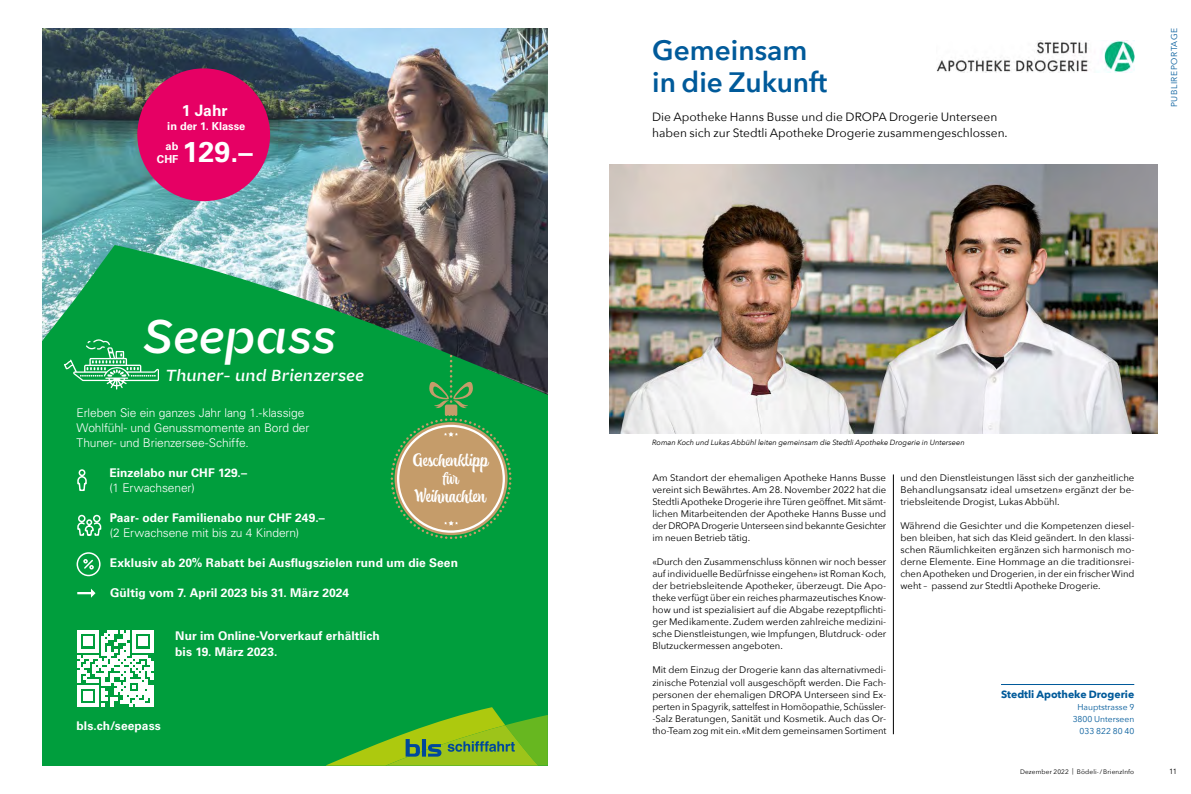
<style>
.page{position:relative;width:1191px;height:794px;background:#fff}
.page>*{position:absolute;margin:0;border:0;box-sizing:border-box;transform-origin:0 0}
.t1{font:italic 500 47px "Glance Sans";letter-spacing:-.005em;color:#fff}
.t2{font:700 28.6px "Univers LT Std";color:#fff}
.t3{font:600 28px/32px "Avenir Next";color:#005a9a}
.t4{font:16.8px/17.9px "Atocha";color:#fff;text-align:center}
.t5{font:italic 500 16px "Glance Sans";color:#fff}
.t6{font:700 15.6px "Univers LT Std";color:#fff}
.t7{font:700 12px/16px "Univers LT Std";letter-spacing:.005em;color:#fff}
.t8{font:300 12px/15px "Univers LT Std";letter-spacing:-.01em;color:#fff}
.t9{font:12px/16px "Avenir Next";color:#000}
.t10{font:700 11px/13px "Univers LT Std";color:#fff;text-align:right}
.t11{font:700 10.5px "Avenir Next";color:#005a9a}
.t12{font:9.5px/12px "Avenir Next";color:#000;text-align:justify}
.t13{font:8.5px/12px "Avenir Next";color:#005a9a;text-align:right}
.t14{font:8.5px "Avenir Next";letter-spacing:.065em;color:#005a9a}
.t15{font:italic 7.5px "Avenir Next";color:#000}
.t16{font:7.5px "Avenir Next";color:#000}
.t17{font:6.5px "Avenir Next";letter-spacing:.02em;color:#000}
</style>
<div class="page">
<hr style="left:893px;top:474px;width:1px;height:260px;background:#000">
<img style="left:609px;top:165px;width:548px;height:268px">
<hr style="left:1001px;top:684px;width:133px;height:1px;background:#005a9a">
<img style="left:936px;top:40px;width:198px;height:32px">
<img style="left:43px;top:28px;width:504px;height:217px">
<svg style="left:43px;top:245px;width:504px;height:520px;background:#119846"></svg>
<svg style="left:77px;top:631px;width:77px;height:76px"></svg>
<div style="left:137px;top:68px;width:133px;height:133px;background:#e60064;border-radius:50%"></div>
<svg style="left:76px;top:551px;width:25px;height:26px"></svg>
<svg style="left:76px;top:468px;width:11px;height:24px"></svg>
<svg style="left:76px;top:514px;width:26px;height:22px"></svg>
<svg style="left:77px;top:588px;width:18px;height:9px"></svg>
<svg style="left:64px;top:339px;width:95px;height:50px;background:#2daf5f"></svg>
<svg style="left:391px;top:355px;width:120px;height:184px;background:#669c58"></svg>
<svg style="left:326px;top:707px;width:222px;height:59px;background:#54ad2c"></svg>
<h3 class="t6" style="left:182px;top:101px;width:47px">1 Jahr</h3>
<p class="t10" style="left:167px;top:119px;width:80px">in der 1. Klasse</p>
<h2 class="t2" style="left:183px;top:135px;width:71px">129.–</h2>
<p class="t10" style="left:157px;top:139px;width:23px">ab<br>CHF</p>
<h1 class="t1" style="left:142px;top:305px;width:195px">Seepass</h1>
<h3 class="t5" style="left:165px;top:364px;width:200px">Thuner- und Brienzersee</h3>
<p class="t8" style="left:77px;top:405px;width:234px">Erleben Sie ein ganzes Jahr lang 1.-klassige<br>Wohlfühl- und Genussmomente an Bord der<br>Thuner- und Brienzersee-Schiffe.</p>
<p class="t7" style="left:109px;top:465px;width:139px">Einzelabo nur CHF 129.–</p>
<p class="t8" style="left:109px;top:480px;width:87px">(1 Erwachsener)</p>
<p class="t7" style="left:110px;top:510px;width:216px">Paar- oder Familienabo nur CHF 249.–</p>
<p class="t8" style="left:110px;top:525px;width:191px">(2 Erwachsene mit bis zu 4 Kindern)</p>
<p class="t7" style="left:110px;top:555px;width:349px">Exklusiv ab 20% Rabatt bei Ausflugszielen rund um die Seen</p>
<p class="t7" style="left:110px;top:585px;width:240px">Gültig vom 7. April 2023 bis 31. März 2024</p>
<h3 class="t4" style="left:413px;top:452px;width:77px">Geschenktipp für<br>Weihnachten</h3>
<p class="t7" style="left:175px;top:628px;width:206px">Nur im Online-Vorverkauf erhältlich bis 19. März 2023.</p>
<p class="t7" style="left:77px;top:718px;width:86px">bls.ch/seepass</p>
<h3 class="t3" style="left:652px;top:34px;width:177px">Gemeinsam in die Zukunft</h3>
<p class="t9" style="left:652px;top:108px;width:357px">Die Apotheke Hanns Busse und die DROPA Drogerie Unterseen haben sich zur Stedtli Apotheke Drogerie zusammengeschlossen.</p>
<p class="t14" style="left:1167px;top:107px;width:81px;rotate:-90deg">PUBLIREPORTAGE</p>
<p class="t15" style="left:652px;top:436px;width:314px">Roman Koch und Lukas Abbühl leiten gemeinsam die Stedtli Apotheke Drogerie in Unterseen</p>
<p class="t12" style="left:652px;top:471px;width:235px">Am Standort der ehemaligen Apotheke Hanns Busse vereint sich Bewährtes. Am 28. November 2022 hat die Stedtli Apotheke Drogerie ihre Türen geöffnet. Mit sämt&shy;lichen Mitarbeitenden der Apotheke Hanns Busse und der DROPA Drogerie Unterseen sind bekannte Gesichter im neuen Betrieb tätig.</p>
<p class="t12" style="left:652px;top:555px;width:235px">«Durch den Zusammenschluss können wir noch besser auf individuelle Bedürfnisse eingehen» ist Roman Koch, der betriebsleitende Apotheker, überzeugt. Die Apo&shy;theke verfügt über ein reiches pharmazeutisches Know&shy;how und ist spezialisiert auf die Abgabe rezeptpflichti&shy;ger Medikamente. Zudem werden zahlreiche medizini&shy;sche Dienstleistungen, wie Impfungen, Blutdruck- oder Blutzuckermessen angeboten.</p>
<p class="t12" style="left:652px;top:664px;width:235px">Mit dem Einzug der Drogerie kann das alternativmedi&shy;zinische Potenzial voll ausgeschöpft werden. Die Fach&shy;personen der ehemaligen DROPA Unterseen sind Ex&shy;perten in Spagyrik, sattelfest in Homöopathie, Schüssler--Salz Beratungen, Sanität und Kosmetik. Auch das Or&shy;tho-Team zog mit ein. «Mit dem gemeinsamen Sortiment</p>
<p class="t12" style="left:900px;top:471px;width:235px">und den Dienstleistungen lässt sich der ganzheitliche Behandlungsansatz ideal umsetzen» ergänzt der be&shy;triebsleitende Drogist, Lukas Abbühl.</p>
<p class="t12" style="left:900px;top:519px;width:236px">Während die Gesichter und die Kompetenzen diesel&shy;ben bleiben, hat sich das Kleid geändert. In den klassi&shy;schen Räumlichkeiten ergänzen sich harmonisch mo&shy;derne Elemente. Eine Hommage an die traditionsrei&shy;chen Apotheken und Drogerien, in der ein frischer Wind weht – passend zur Stedtli Apotheke Drogerie.</p>
<p class="t11" style="left:1001px;top:684px;width:135px">Stedtli Apotheke Drogerie</p>
<p class="t13" style="left:1072px;top:700px;width:63px">Hauptstrasse 9<br>3800 Unterseen<br>033 822 80 40</p>
<p class="t17" style="left:1020px;top:766px;width:116px">Dezember 2022 | Bödeli-/BrienzInfo</p>
<p class="t16" style="left:1169px;top:764px;width:10px">11</p>
</div>
